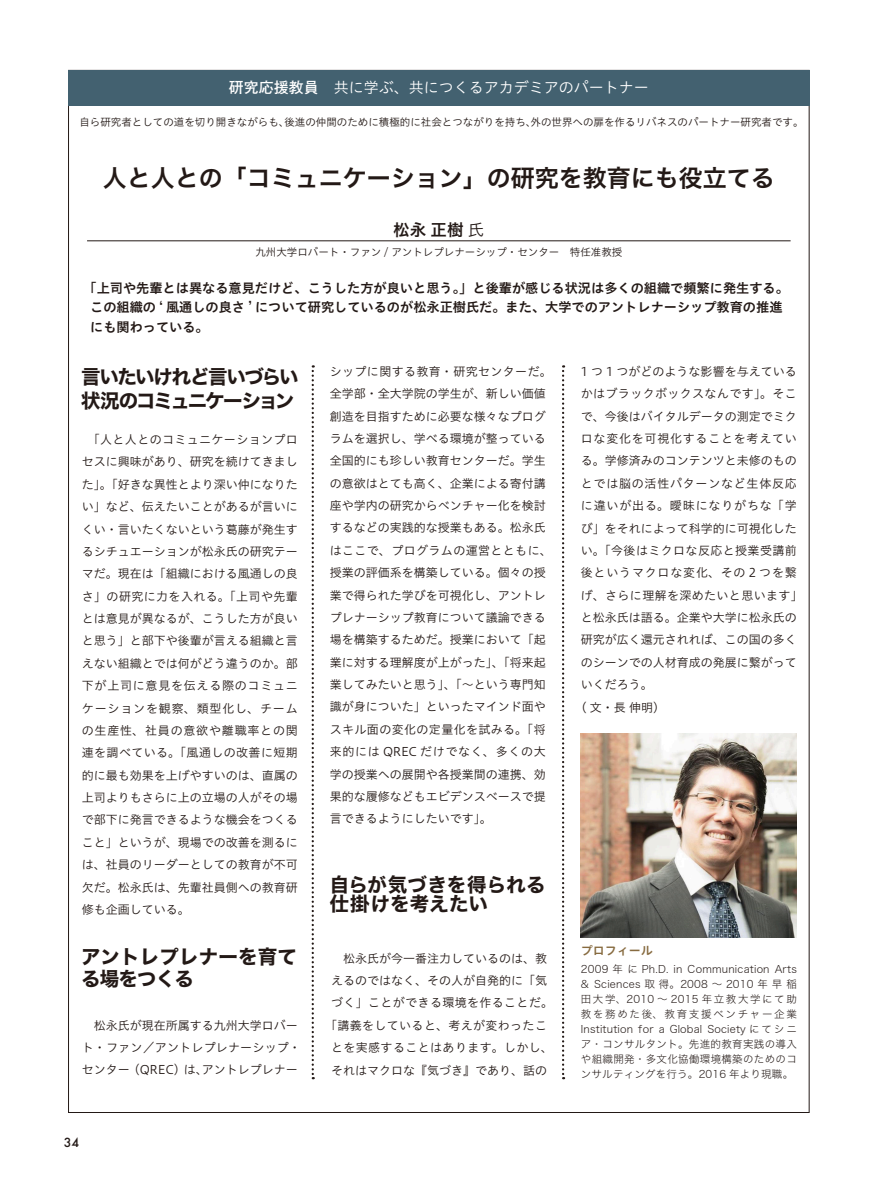
<style>
.page{position:relative;width:893px;height:1178px;background:#fff}
.page>*{position:absolute;margin:0;border:0;box-sizing:border-box;transform-origin:0 0}
.t1{font:24px "Hira Kaku Std W6";color:#231916}
.t2{font:19.5px/24px "Hira Kaku Std N W7";letter-spacing:-.08em;color:#231916}
.t3{font:19.5px/19.5px "Hira Kaku Std N W7";letter-spacing:.015em;color:#231916}
.t4{font:19.5px/22.5px "Hira Kaku Std N W7";letter-spacing:.01em;color:#231916}
.t5{font:16.5px "Hiragino UD Sans Std W6";color:#231916}
.t6{font:15px "Hiragino UD Sans Std W3";color:#fff}
.t7{font:500 13.8px "Futura";color:#231916}
.t8{font:13.2px/19.8px "Hiragino UD Sans Std W6";color:#231916}
.t9{font:12px/22.4px "Hiragino UD Sans Std W3";color:#231916}
.t10{font:12px/22.4px "Hiragino UD Sans Std W3";letter-spacing:.03em;color:#231916;text-align:center}
.t11{font:12px "Hiragino UD Sans Std W6";color:#876b40}
.t12{font:10.5px/15px "Hira Kaku Std W2";letter-spacing:.03em;color:#231916;text-align:justify}
.t13{font:10.5px "Hiragino UD Sans Std W3";color:#231916}
.s1{font-family:"Futo Go B101 Pro";font-weight:700}
.s2{font-family:"Hiragino UD Sans Std W3"}
</style>
<div class="page">
<div style="left:68px;top:70px;width:741px;height:35px;background:#436170"></div>
<hr style="left:87px;top:241px;width:704px;height:1px;background:#231916">
<img style="left:581px;top:733px;width:216px;height:205px">
<svg style="left:312px;top:365px;width:2px;height:714px"></svg>
<svg style="left:562px;top:365px;width:2px;height:714px"></svg>
<p class="t6" style="left:229px;top:76px;width:421px"><span class="s1">研究応援教員</span>　共に学ぶ、共につくるアカデミアのパートナー</p>
<p class="t13" style="left:79px;top:114px;width:726px">自ら研究者としての道を切り開きながらも、後進の仲間のために積極的に社会とつながりを持ち、外の世界への扉を作るリバネスのパートナー研究者です。</p>
<h1 class="t1" style="left:103px;top:160px;width:673px">人と人との「コミュニケーション」の研究を教育にも役立てる</h1>
<h3 class="t5" style="left:393px;top:217px;width:93px">松永 正樹 <span class="s2">氏</span></h3>
<p class="t13" style="left:255px;top:244px;width:368px">九州大学ロバート・ファン / アントレプレナーシップ・センター　特任准教授</p>
<p class="t8" style="left:90px;top:277px;width:700px;text-indent:-7px">「上司や先輩とは異なる意見だけど、こうした方が良いと思う。」と後輩が感じる状況は多くの組織で頻繁に発生する。この組織の ‘ 風通しの良さ ’ について研究しているのが松永正樹氏だ。また、大学でのアントレナーシップ教育の推進にも関わっている。</p>
<h2 class="t2" style="left:81px;top:365px;width:219px">言いたいけれど言いづらい状況のコミュニケーション</h2>
<p class="t9" style="left:82px;top:428px;width:218px;text-align:justify">　「人と人とのコミュニケーションプロセスに興味があり、研究を続けてきました」。「好きな異性とより深い仲になりたい」など、伝えたいことがあるが言いにくい・言いたくないという葛藤が発生するシチュエーションが松永氏の研究テーマだ。現在は「組織における風通しの良さ」の研究に力を入れる。「上司や先輩とは意見が異なるが、こうした方が良いと思う」と部下や後輩が言える組織と言えない組織とでは何がどう違うのか。部下が上司に意見を伝える際のコミュニケーションを観察、類型化し、チームの生産性、社員の意欲や離職率との関連を調べている。「風通しの改善に短期的に最も効果を上げやすいのは、直属の上司よりもさらに上の立場の人がその場で部下に発言できるような機会をつくること」というが、現場での改善を測るには、社員のリーダーとしての教育が不可欠だ。松永氏は、先輩社員側への教育研修も企画している。</p>
<h2 class="t4" style="left:81px;top:946px;width:218px">アントレプレナーを育てる場をつくる</h2>
<p class="t9" style="left:82px;top:1013px;width:221px">　松永氏が現在所属する九州大学ロバート・ファン／アントレプレナーシップ・センター（QREC）は、アントレプレナー</p>
<p class="t7" style="left:64px;top:1132px;width:17px">34</p>
<p class="t9" style="left:330px;top:359px;width:223px">シップに関する教育・研究センターだ。全学部・全大学院の学生が、新しい価値創造を目指すために必要な様々なプログラムを選択し、学べる環境が整っている全国的にも珍しい教育センターだ。学生の意欲はとても高く、企業による寄付講座や学内の研究からベンチャー化を検討するなどの実践的な授業もある。松永氏はここで、プログラムの運営とともに、授業の評価系を構築している。個々の授業で得られた学びを可視化し、アントレプレナーシップ教育について議論できる場を構築するためだ。授業において「起業に対する理解度が上がった」、「将来起業してみたいと思う」、「〜という専門知識が身についた」といったマインド面やスキル面の変化の定量化を試みる。「将来的には QREC だけでなく、多くの大学の授業への展開や各授業間の連携、効果的な履修などもエビデンスベースで提言できるようにしたいです」。</p>
<h2 class="t3" style="left:330px;top:875px;width:218px">自らが気づきを得られる仕掛けを考えたい</h2>
<p class="t10" style="left:325px;top:946px;width:229px">　松永氏が今一番注力しているのは、教えるのではなく、その人が自発的に「気づく」ことができる環境を作ることだ。「講義をしていると、考えが変わったことを実感することはあります。しかし、それはマクロな『気づき』であり、話の</p>
<p class="t9" style="left:581px;top:360px;width:223px">1 つ 1 つがどのような影響を与えているかはブラックボックスなんです」。そこで、今後はバイタルデータの測定でミクロな変化を可視化することを考えている。学修済みのコンテンツと未修のものとでは脳の活性パターンなど生体反応に違いが出る。曖昧になりがちな「学び」をそれによって科学的に可視化したい。「今後はミクロな反応と授業受講前後というマクロな変化、その 2 つを繋げ、さらに理解を深めたいと思います」と松永氏は語る。企業や大学に松永氏の研究が広く還元されれば、この国の多くのシーンでの人材育成の発展に繋がっていくだろう。<br>( 文・長 伸明）</p>
<p class="t11" style="left:581px;top:941px;width:73px">プロフィール</p>
<p class="t12" style="left:581px;top:961px;width:218px">2009 年に Ph.D. in Communication Arts &amp; Sciences 取得。2008 ～ 2010 年早稲田大学、2010 ～ 2015 年立教大学にて助教を務めた後、教育支援ベンチャー企業Institution for a Global Society にてシニア・コンサルタント。先進的教育実践の導入や組織開発・多文化協働環境構築のためのコンサルティングを行う。2016 年より現職。</p>
</div>
